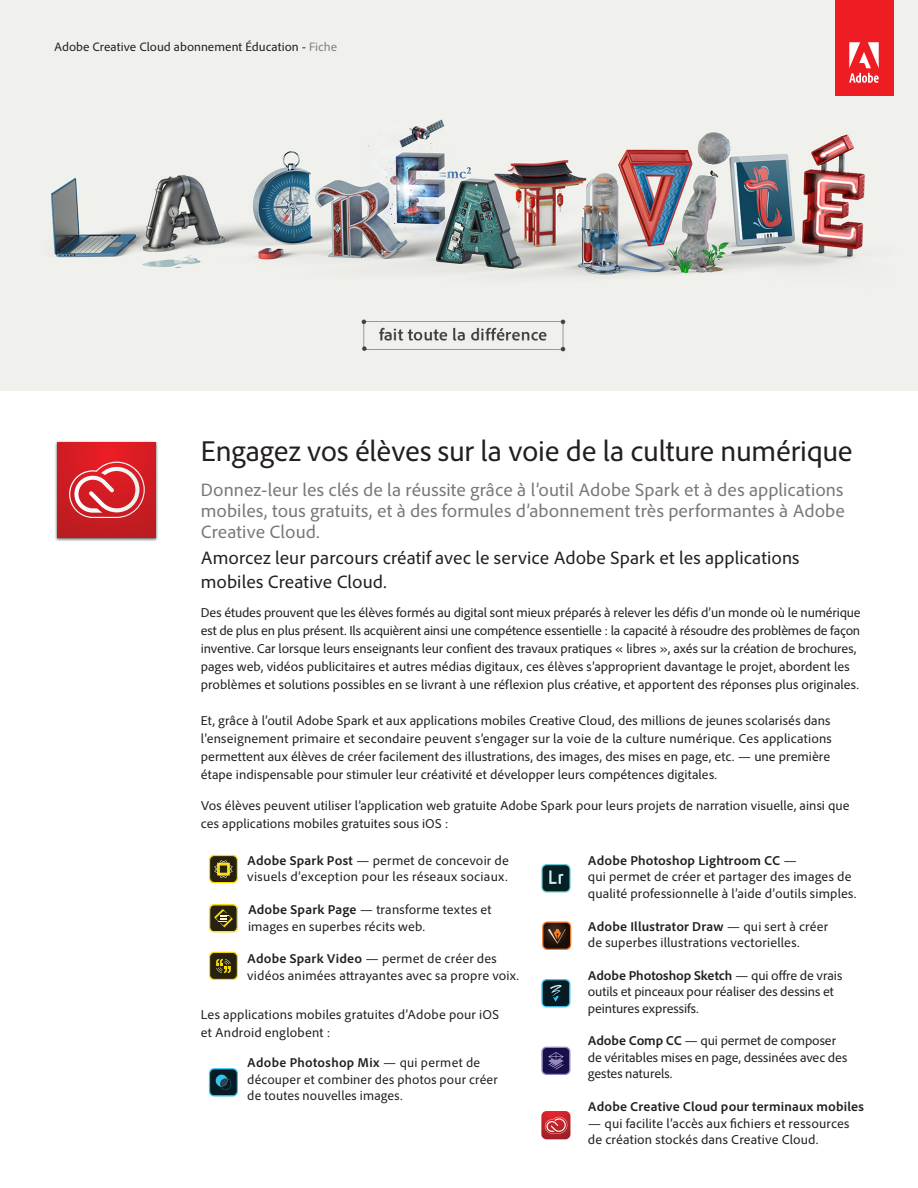
<style>
.page{position:relative;width:918px;height:1188px;background:#fff}
.page>*{position:absolute;margin:0;border:0;box-sizing:border-box;transform-origin:0 0}
.Headline_-_product_n{font:30px "Adobe Clean";letter-spacing:-.01em;color:#231f20}
.Headline_-_Intro_par{font:18.75px/21px "Adobe Clean";color:#76787b;text-align:justify}
.Headline_-_Intro_par-2{font:18.75px/24px "Adobe Clean";color:#231f20}
.Text__Body{font:13.5px/18px "Adobe Clean";color:#231f20}
.Text__Bullet{font:13.5px/16.5px "Adobe Clean";letter-spacing:.01em;color:#231f20}
.Text__Bullet-2{font:700 13.5px "Adobe Clean";letter-spacing:.01em;color:#231f20}
.Header_-_product_nam{font:12.75px "Adobe Clean";color:#231f20}
.s1{color:#808285}
.s2{font-weight:700}
</style>
<div class="page">
<div style="left:0;top:0;width:918px;height:391px;background:#f0f1ec"></div>
<img style="left:51px;top:36px;width:843px;height:316px">
<svg style="left:209px;top:855px;width:29px;height:28px"></svg>
<svg style="left:209px;top:904px;width:29px;height:28px"></svg>
<svg style="left:209px;top:952px;width:29px;height:28px"></svg>
<svg style="left:209px;top:1068px;width:29px;height:29px"></svg>
<svg style="left:541px;top:864px;width:30px;height:29px"></svg>
<div style="left:543px;top:865px;width:26px;height:26px;background:#052124;border-radius:4px"></div>
<svg style="left:549px;top:870px;width:14px;height:14px"></svg>
<svg style="left:542px;top:922px;width:29px;height:28px"></svg>
<svg style="left:541px;top:979px;width:29px;height:28px"></svg>
<svg style="left:541px;top:1047px;width:29px;height:28px"></svg>
<svg style="left:541px;top:1111px;width:29px;height:28px"></svg>
<div style="left:835px;top:0;width:58px;height:96px;background:#ee1d23"></div>
<svg style="left:849px;top:42px;width:30px;height:41px"></svg>
<img style="left:55px;top:441px;width:103px;height:100px">
<svg style="left:57px;top:442px;width:98px;height:96px;background:#cc1c22"></svg>
<svg style="left:69px;top:462px;width:76px;height:56px;background:#db5257"></svg>
<p class="Header_-_product_nam" style="left:54px;top:39px;width:285px">Adobe Creative Cloud abonnement Éducation - <span class="s1">Fiche</span></p>
<p class="Headline_-_product_n" style="left:201px;top:433px;width:654px">Engagez vos élèves sur la voie de la culture numérique</p>
<p class="Headline_-_Intro_par" style="left:201px;top:479px;width:646px">Donnez-leur les clés de la réussite grâce à l’outil Adobe Spark et à des applications mobiles, tous gratuits, et à des formules d’abonnement très performantes à Adobe Creative Cloud.</p>
<p class="Headline_-_Intro_par-2" style="left:201px;top:545px;width:600px">Amorcez leur parcours créatif avec le service Adobe Spark et les applications mobiles Creative Cloud.</p>
<p class="Text__Body" style="left:201px;top:603px;width:662px">Des études prouvent que les élèves formés au digital sont mieux préparés à relever les défis d’un monde où le numérique est de plus en plus présent. Ils acquièrent ainsi une compétence essentielle : la capacité à résoudre des problèmes de façon inventive. Car lorsque leurs enseignants leur confient des travaux pratiques « libres », axés sur la création de brochures, pages web, vidéos publicitaires et autres médias digitaux, ces élèves s’approprient davantage le projet, abordent les problèmes et solutions possibles en se livrant à une réflexion plus créative, et apportent des réponses plus originales.</p>
<p class="Text__Body" style="left:201px;top:711px;width:633px">Et, grâce à l’outil Adobe Spark et aux applications mobiles Creative Cloud, des millions de jeunes scolarisés dans l’enseignement primaire et secondaire peuvent s’engager sur la voie de la culture numérique. Ces applications permettent aux élèves de créer facilement des illustrations, des images, des mises en page, etc. — une première étape indispensable pour stimuler leur créativité et développer leurs compétences digitales.</p>
<p class="Text__Body" style="left:201px;top:796px;width:650px">Vos élèves peuvent utiliser l’application web gratuite Adobe Spark pour leurs projets de narration visuelle, ainsi que ces applications mobiles gratuites sous iOS :</p>
<p class="Text__Bullet" style="left:247px;top:852px;width:263px"><span class="s2">Adobe Spark Post</span> — permet de concevoir de visuels d’exception pour les réseaux sociaux.</p>
<p class="Text__Bullet" style="left:248px;top:901px;width:245px"><span class="s2">Adobe Spark Page</span> — transforme textes et images en superbes récits web.</p>
<p class="Text__Bullet" style="left:247px;top:950px;width:274px"><span class="s2">Adobe Spark Video</span> — permet de créer des vidéos animées attrayantes avec sa propre voix.</p>
<p class="Text__Bullet" style="left:201px;top:1005px;width:300px;line-height:18.8px">Les applications mobiles gratuites d’Adobe pour iOS et Android englobent :</p>
<p class="Text__Bullet" style="left:247px;top:1055px;width:252px"><span class="s2">Adobe Photoshop Mix</span> — qui permet de découper et combiner des photos pour créer de toutes nouvelles images.</p>
<p class="Text__Bullet" style="left:588px;top:852px;width:270px"><span class="s2">Adobe Photoshop Lightroom CC</span> —<br>qui permet de créer et partager des images de qualité professionnelle à l’aide d’outils simples.</p>
<p class="Text__Bullet" style="left:588px;top:918px;width:242px"><span class="s2">Adobe Illustrator Draw</span> — qui sert à créer de superbes illustrations vectorielles.</p>
<p class="Text__Bullet" style="left:588px;top:967px;width:256px"><span class="s2">Adobe Photoshop Sketch</span> — qui offre de vrais outils et pinceaux pour réaliser des dessins et peintures expressifs.</p>
<p class="Text__Bullet" style="left:588px;top:1032px;width:261px"><span class="s2">Adobe Comp CC</span> — qui permet de composer de véritables mises en page, dessinées avec des gestes naturels.</p>
<p class="Text__Bullet-2" style="left:588px;top:1098px;width:278px">Adobe Creative Cloud pour terminaux mobiles</p>
<p class="Text__Bullet" style="left:588px;top:1115px;width:263px">— qui facilite l’accès aux fichiers et ressources de création stockés dans Creative Cloud.</p>
</div>
